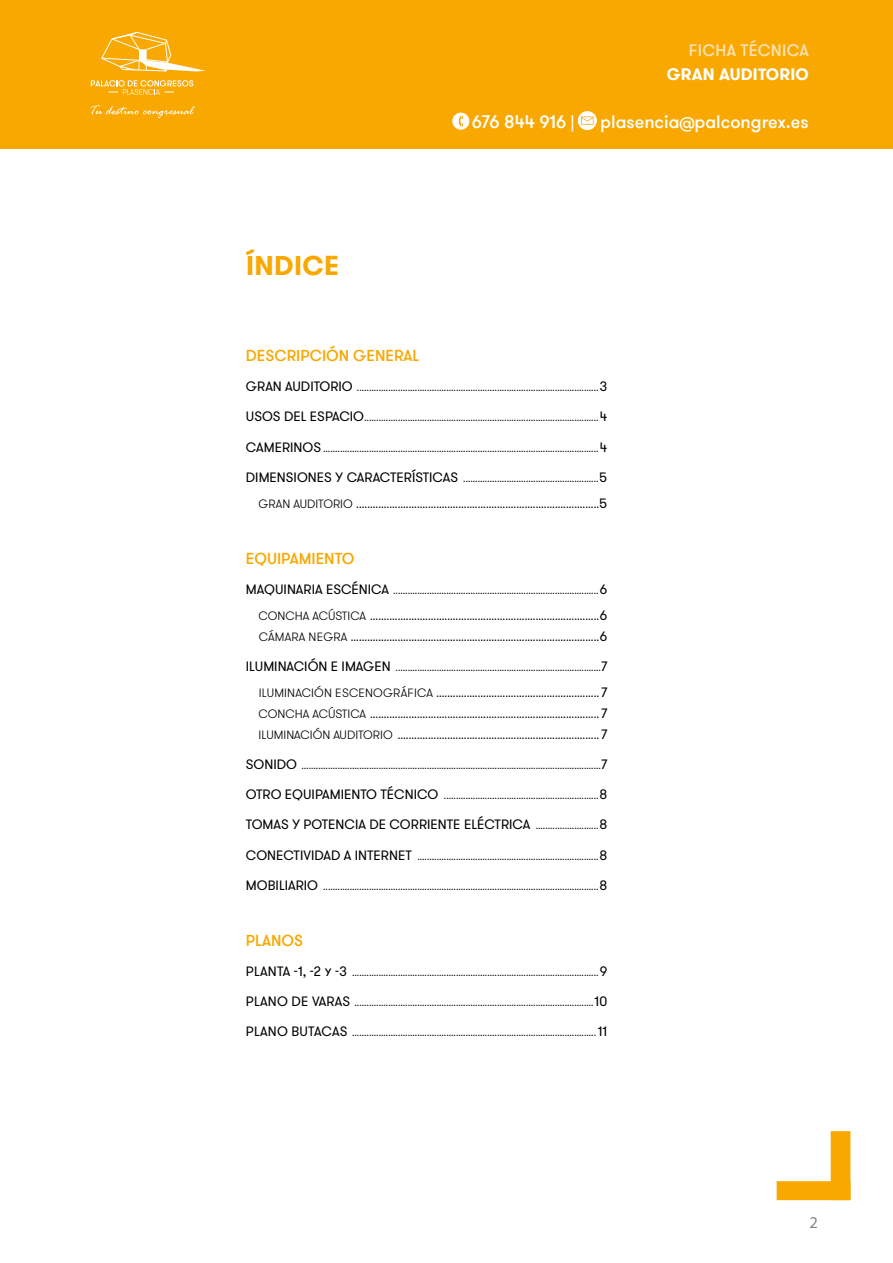
<style>
.page{position:relative;width:893px;height:1263px;background:#fff}
.page>*{position:absolute;margin:0;border:0;box-sizing:border-box;transform-origin:0 0}
.t1{font:700 27px "GT Walsheim Pro";letter-spacing:.015em;color:#f8a800}
.t2{font:500 18px "GT Walsheim Pro";color:#fff}
.t3{font:700 16.5px "GT Walsheim Pro";letter-spacing:.015em;color:#fff}
.t4{font:500 16.5px "GT Walsheim Pro";letter-spacing:.015em;color:#fee1b4}
.t5{font:16.5px "Myriad Pro";color:#81878a}
.t6{font:500 15.75px "GT Walsheim Pro";color:#f8a800}
.t7{font:13.5px "GT Walsheim Pro";color:#000}
.t8{font:300 12px/20.7px "GT Walsheim Pro";color:#000}
.t9{font:300 10.5px "GT Walsheim Pro";color:#000}
.s1{font-size:15.75px}
.s2{font-weight:400;font-size:13.5px}
.s3{font-weight:300;font-size:10.5px}
</style>
<div class="page">
<div style="left:0;top:0;width:893px;height:149px;background:#f8a800"></div>
<svg style="left:91px;top:105px;width:103px;height:13px"></svg>
<svg style="left:101px;top:32px;width:69px;height:40px"></svg>
<svg style="left:139px;top:49px;width:67px;height:22px"></svg>
<svg style="left:91px;top:80px;width:102px;height:15px"></svg>
<div style="left:831px;top:1131px;width:19px;height:69px;background:#f8a800"></div>
<div style="left:777px;top:1181px;width:73px;height:19px;background:#f8a800"></div>
<svg style="left:578px;top:112px;width:18px;height:18px"></svg>
<div style="left:578px;top:111px;width:19px;height:19px;border:1px solid #fff;border-radius:50%"></div>
<svg style="left:581px;top:117px;width:12px;height:8px"></svg>
<div style="left:453px;top:113px;width:16px;height:16px;background:#fff;border-radius:50%"></div>
<div style="left:452px;top:113px;width:17px;height:17px;border:1px solid #fff;border-radius:50%"></div>
<svg style="left:459px;top:116px;width:4px;height:10px"></svg>
<h3 class="t4" style="left:689px;top:40px;width:122px">FICHA TÉCNICA</h3>
<h3 class="t3" style="left:667px;top:64px;width:144px">GRAN AUDITORIO</h3>
<h1 class="t1" style="left:246px;top:248px;width:95px">ÍNDICE</h1>
<h2 class="t2" style="left:472px;top:110px;width:104px">676 844 916 <span class="s1">|</span></h2>
<h2 class="t2" style="left:600px;top:110px;width:210px">plasencia@palcongrex.es</h2>
<h3 class="t6" style="left:246px;top:346px;width:175px">DESCRIPCIÓN GENERAL</h3>
<p class="t9" style="left:246px;top:381px;width:363px"><span class="s2">GRAN AUDITORIO</span> ....................................................................................................<span class="s2">3</span></p>
<p class="t9" style="left:246px;top:411px;width:363px"><span class="s2">USOS DEL ESPACIO</span>.................................................................................................<span class="s2">4</span></p>
<p class="t9" style="left:246px;top:441px;width:363px"><span class="s2">CAMERINOS</span> ..................................................................................................................<span class="s2">4</span></p>
<p class="t9" style="left:246px;top:472px;width:363px"><span class="s2">DIMENSIONES Y CARACTERÍSTICAS</span> ........................................................<span class="s2">5</span></p>
<p class="t8" style="left:259px;top:494px;width:350px">GRAN AUDITORIO ........................................................................................<span class="s2">5</span></p>
<h3 class="t6" style="left:246px;top:548px;width:110px">EQUIPAMIENTO</h3>
<p class="t9" style="left:246px;top:584px;width:363px"><span class="s2">MAQUINARIA ESCÉNICA</span> .....................................................................................<span class="s2">6</span></p>
<p class="t8" style="left:259px;top:606px;width:350px">CONCHA ACÚSTICA ...................................................................................<span class="s2">6<br></span>CÁMARA NEGRA ..........................................................................................<span class="s2">6</span></p>
<p class="t9" style="left:246px;top:661px;width:363px"><span class="s2">ILUMINACIÓN E IMAGEN</span> .....................................................................................<span class="s2">7</span></p>
<p class="t8" style="left:259px;top:683px;width:350px;text-align:justify">ILUMINACIÓN ESCENOGRÁFICA ........................................................... <span class="s2">7<br></span>CONCHA ACÚSTICA ................................................................................... <span class="s2">7<br></span>ILUMINACIÓN AUDITORIO ......................................................................... <span class="s2">7</span></p>
<p class="t9" style="left:246px;top:758px;width:363px"><span class="s2">SONIDO</span> ............................................................................................................................<span class="s2">7</span></p>
<p class="t9" style="left:246px;top:789px;width:363px"><span class="s2">OTRO EQUIPAMIENTO TÉCNICO</span> ................................................................<span class="s2">8</span></p>
<p class="t7" style="left:246px;top:816px;width:363px">TOMAS Y POTENCIA DE CORRIENTE ELÉCTRICA <span class="s3">..........................</span>8</p>
<p class="t9" style="left:246px;top:849px;width:363px"><span class="s2">CONECTIVIDAD A INTERNET</span> ...........................................................................<span class="s2">8</span></p>
<p class="t9" style="left:246px;top:879px;width:363px"><span class="s2">MOBILIARIO</span> ..................................................................................................................<span class="s2">8</span></p>
<h3 class="t6" style="left:246px;top:930px;width:59px">PLANOS</h3>
<p class="t9" style="left:246px;top:965px;width:363px"><span class="s2">PLANTA -1, -2 y -3</span> ......................................................................................................<span class="s2">9</span></p>
<p class="t9" style="left:246px;top:996px;width:363px"><span class="s2">PLANO DE VARAS</span> ...................................................................................................<span class="s2">10</span></p>
<p class="t9" style="left:246px;top:1026px;width:363px"><span class="s2">PLANO BUTACAS</span> ..................................................................................................... <span class="s2">11</span></p>
<h3 class="t5" style="left:809px;top:1212px;width:10px">2</h3>
</div>
